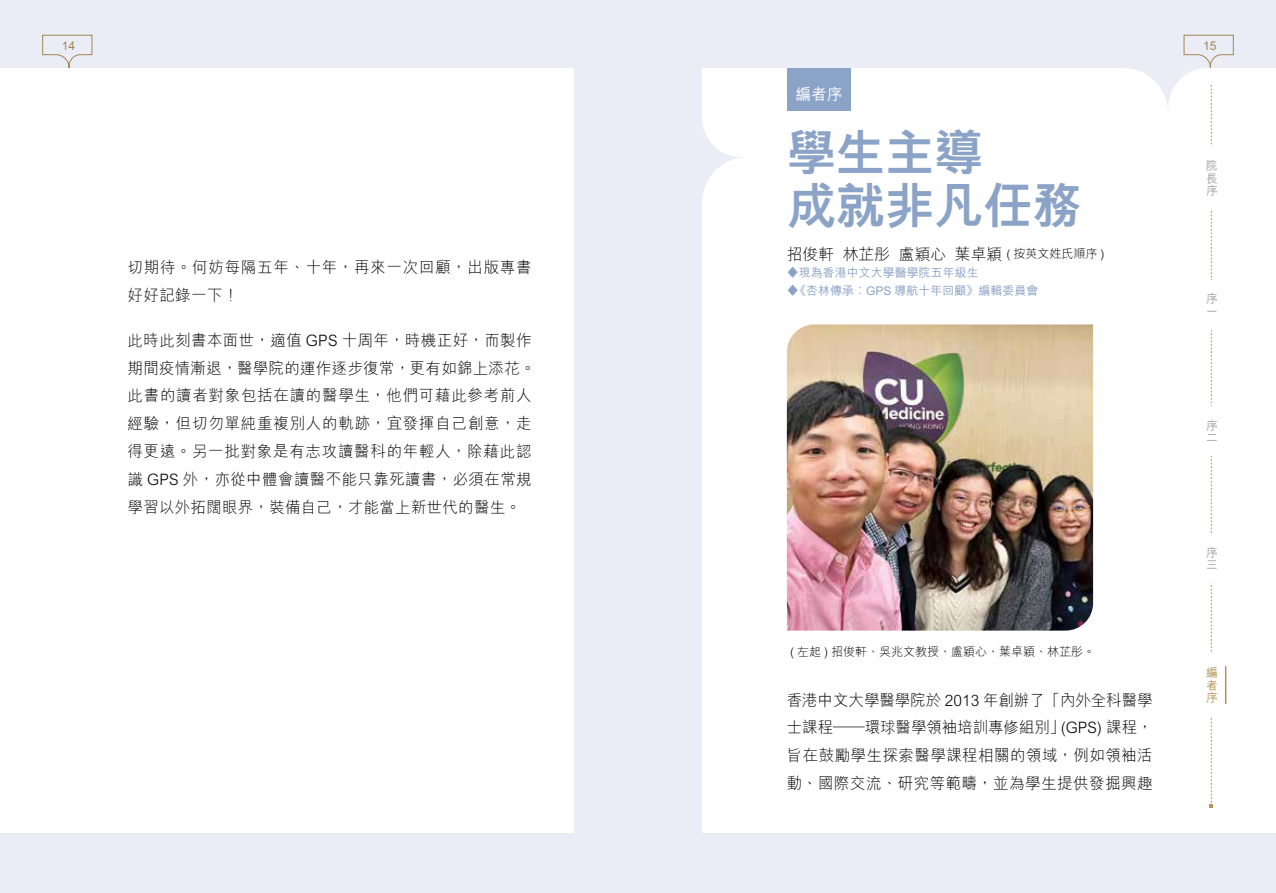
<style>
.page{position:relative;width:1276px;height:893px;background:#eaedf5}
.page>*{position:absolute;margin:0;border:0;box-sizing:border-box;transform-origin:0 0}
.t1{font:800 49.05px/52.7px "M Hei HK";color:#8ba3c7}
.t2{font:300 15.75px/27.8px "M Hei HK";letter-spacing:.035em;color:#000}
.t3{font:300 15.75px "M Hei HK";color:#000}
.t4{font:500 15.75px "M Hei HK";color:#fff}
.t5{font:500 12px "M Hei HK";color:#8ba3c7}
.t6{font:300 12px "M Hei HK";color:#000}
.t7{font:500 12px/12.3px "M Hei HK";color:#9fa0a0}
.t8{font:500 12px/12.3px "M Hei HK";color:#b49158;text-align:justify}
.s1{font-size:12px}
</style>
<div class="page">
<div style="left:0;top:68px;width:574px;height:765px;background:#fff"></div>
<div style="left:702px;top:68px;width:574px;height:765px;background:#fff"></div>
<div style="left:787px;top:68px;width:63px;height:42px;background:#8ba3c7"></div>
<img style="left:787px;top:324px;width:306px;height:307px">
<p class="t8" style="left:62px;top:39px;width:15px">14</p>
<p class="t2" style="left:128px;top:253px;width:405px">切期待。何妨每隔五年、十年，再來一次回顧，出版專書好好記錄一下！</p>
<p class="t2" style="left:128px;top:326px;width:409px">此時此刻書本面世，適值 GPS 十周年，時機正好，而製作期間疫情漸退，醫學院的運作逐步復常，更有如錦上添花。此書的讀者對象包括在讀的醫學生，他們可藉此參考前人經驗，但切勿單純重複別人的軌跡，宜發揮自己創意，走得更遠。另一批對象是有志攻讀醫科的年輕人，除藉此認識 GPS 外，亦從中體會讀醫不能只靠死讀書，必須在常規學習以外拓闊眼界，裝備自己，才能當上新世代的醫生。</p>
<p class="t4" style="left:795px;top:83px;width:49px">編者序</p>
<h1 class="t1" style="left:787px;top:126px;width:296px">學生主導<br>成就非凡任務</h1>
<p class="t3" style="left:787px;top:243px;width:319px">招俊軒 林芷彤 盧穎心 葉卓穎 <span class="s1">( 按英文姓氏順序 )</span></p>
<p class="t5" style="left:787px;top:264px;width:193px">◆現為香港中文大學醫學院五年級生</p>
<p class="t5" style="left:787px;top:282px;width:253px">◆《杏林傳承︰GPS 導航十年回顧》編輯委員會</p>
<p class="t6" style="left:790px;top:643px;width:306px">( 左起 ) 招俊軒、吳兆文教授、盧穎心、葉卓穎、林芷彤。</p>
<p class="t2" style="left:787px;top:685px;width:367px;text-align:justify">香港中文大學醫學院於 2013 年創辦了「內外全科醫學士課程—環球醫學領袖培訓專修組別」(GPS) 課程，旨在鼓勵學生探索醫學課程相關的領域，例如領袖活動、國際交流、研究等範疇，並為學生提供發掘興趣</p>
<p class="t8" style="left:1203px;top:39px;width:15px">15</p>
<p class="t7" style="left:1206px;top:159px;width:12px;text-align:justify">院長序</p>
<p class="t7" style="left:1206px;top:292px;width:12px">序一</p>
<p class="t7" style="left:1206px;top:418px;width:12px">序二</p>
<p class="t7" style="left:1206px;top:545px;width:12px">序三</p>
<p class="t8" style="left:1206px;top:666px;width:12px">編者序</p>
</div>
